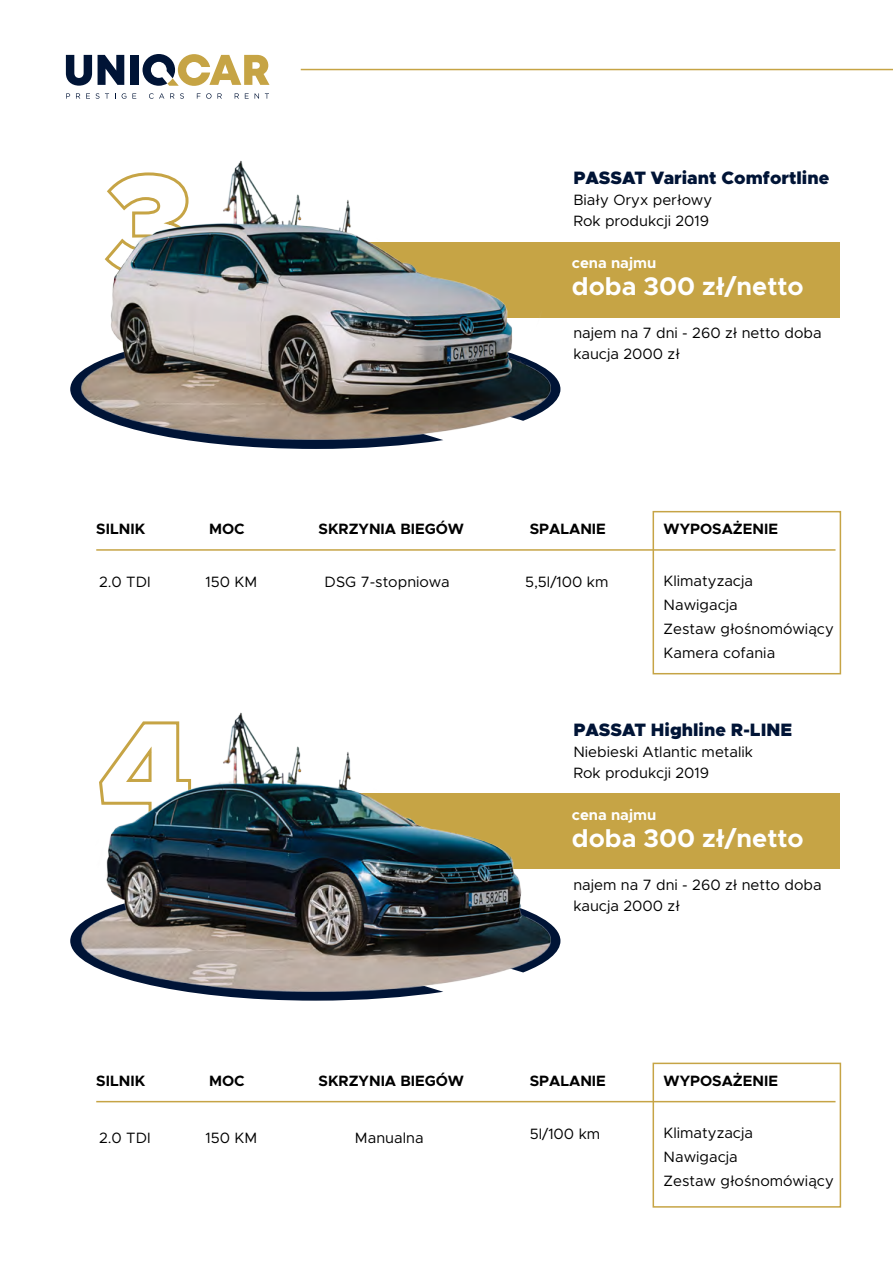
<style>
.page{position:relative;width:893px;height:1263px;background:#fff}
.page>*{position:absolute;margin:0;border:0;box-sizing:border-box;transform-origin:0 0}
.t1{font:700 25.5px "Metropolis";color:#fff}
.t2{font:900 18px "Metropolis";color:#001436}
.t3{font:15px/24px "Metropolis";color:#000}
.t4{font:700 15px "Metropolis";color:#000}
.t5{font:700 15px "Metropolis";color:#fff}
</style>
<div class="page">
<svg style="left:66px;top:55px;width:26px;height:31px"></svg>
<svg style="left:98px;top:55px;width:26px;height:30px"></svg>
<div style="left:130px;top:55px;width:8px;height:30px;background:#001436"></div>
<svg style="left:143px;top:54px;width:126px;height:32px"></svg>
<svg style="left:66px;top:93px;width:4px;height:6px"></svg>
<svg style="left:76px;top:93px;width:4px;height:6px"></svg>
<svg style="left:86px;top:93px;width:4px;height:6px"></svg>
<svg style="left:96px;top:93px;width:3px;height:6px"></svg>
<svg style="left:105px;top:93px;width:4px;height:6px"></svg>
<svg style="left:122px;top:93px;width:4px;height:6px"></svg>
<svg style="left:132px;top:93px;width:4px;height:6px"></svg>
<svg style="left:149px;top:93px;width:15px;height:6px"></svg>
<svg style="left:170px;top:93px;width:4px;height:6px"></svg>
<svg style="left:180px;top:93px;width:4px;height:6px"></svg>
<svg style="left:197px;top:93px;width:25px;height:6px"></svg>
<svg style="left:235px;top:93px;width:4px;height:6px"></svg>
<svg style="left:245px;top:93px;width:4px;height:6px"></svg>
<svg style="left:255px;top:93px;width:4px;height:6px"></svg>
<svg style="left:265px;top:93px;width:4px;height:6px"></svg>
<hr style="left:301px;top:69px;width:592px;height:1px;background:#c6a445">
<div style="left:249px;top:241px;width:591px;height:76px;background:#c6a445"></div>
<img style="left:70px;top:160px;width:513px;height:289px">
<hr style="left:96px;top:549px;width:739px;height:2px;background:#c6a445">
<div style="left:653px;top:511px;width:188px;height:163px;border:2px solid #c6a445"></div>
<div style="left:249px;top:793px;width:591px;height:76px;background:#c6a445"></div>
<img style="left:70px;top:712px;width:491px;height:289px">
<hr style="left:96px;top:1101px;width:739px;height:1px;background:#c6a445">
<div style="left:653px;top:1062px;width:188px;height:145px;border:2px solid #c6a445"></div>
<p class="t2" style="left:573px;top:166px;width:26px">Passat</p>
<p class="t2" style="left:651px;top:166px;width:180px">Variant Comfortline</p>
<p class="t3" style="left:573px;top:189px;width:140px;line-height:21px">Biały Oryx perłowy<br>Rok produkcji 2019</p>
<p class="t5" style="left:572px;top:253px;width:86px">cena najmu</p>
<h1 class="t1" style="left:572px;top:270px;width:233px">doba 300 zł/netto</h1>
<p class="t3" style="left:573px;top:323px;width:250px;line-height:21px">najem na 7 dni - 260 zł netto doba kaucja 2000 zł</p>
<p class="t4" style="left:96px;top:519px;width:50px">SILNIK</p>
<p class="t4" style="left:209px;top:519px;width:37px">MOC</p>
<p class="t4" style="left:319px;top:519px;width:147px">SKRZYNIA BIEGÓW</p>
<p class="t4" style="left:530px;top:519px;width:78px">SPALANIE</p>
<p class="t4" style="left:663px;top:519px;width:116px">WYPOSAŻENIE</p>
<p class="t3" style="left:99px;top:570px;width:53px">2.0 TDI</p>
<p class="t3" style="left:205px;top:570px;width:53px">150 KM</p>
<p class="t3" style="left:325px;top:570px;width:127px">DSG 7-stopniowa</p>
<p class="t3" style="left:525px;top:570px;width:85px">5,5l/100 km</p>
<p class="t3" style="left:663px;top:569px;width:172px">Klimatyzacja<br>Nawigacja<br>Zestaw głośnomówiący<br>Kamera cofania</p>
<p class="t2" style="left:573px;top:718px;width:26px">Passat</p>
<p class="t2" style="left:651px;top:718px;width:143px">Highline R-LINE</p>
<p class="t3" style="left:573px;top:741px;width:181px;line-height:21px">Niebieski Atlantic metalik<br>Rok produkcji 2019</p>
<p class="t5" style="left:572px;top:805px;width:86px">cena najmu</p>
<h1 class="t1" style="left:572px;top:821px;width:233px">doba 300 zł/netto</h1>
<p class="t3" style="left:573px;top:874px;width:250px;line-height:21px">najem na 7 dni - 260 zł netto doba kaucja 2000 zł</p>
<p class="t4" style="left:96px;top:1071px;width:50px">SILNIK</p>
<p class="t4" style="left:209px;top:1071px;width:37px">MOC</p>
<p class="t4" style="left:319px;top:1071px;width:147px">SKRZYNIA BIEGÓW</p>
<p class="t4" style="left:530px;top:1071px;width:78px">SPALANIE</p>
<p class="t4" style="left:663px;top:1071px;width:116px">WYPOSAŻENIE</p>
<p class="t3" style="left:99px;top:1126px;width:53px">2.0 TDI</p>
<p class="t3" style="left:205px;top:1126px;width:53px">150 KM</p>
<p class="t3" style="left:355px;top:1126px;width:70px">Manualna</p>
<p class="t3" style="left:530px;top:1122px;width:72px">5l/100 km</p>
<p class="t3" style="left:663px;top:1120px;width:172px">Klimatyzacja<br>Nawigacja<br>Zestaw głośnomówiący</p>
</div>
